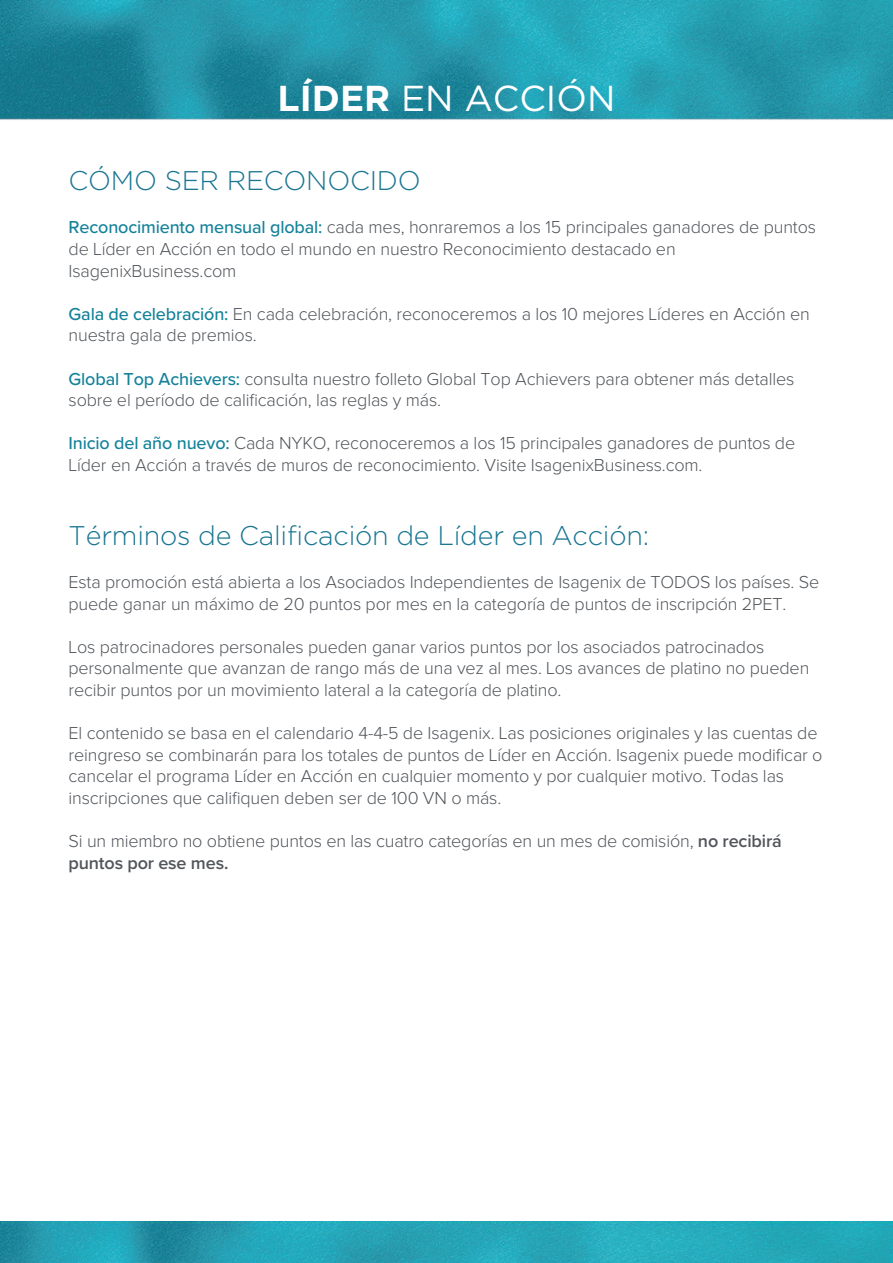
<style>
.page{position:relative;width:893px;height:1263px;background:#fff}
.page>*{position:absolute;margin:0;border:0;box-sizing:border-box;transform-origin:0 0}
.t1{font:36px "Gotham";color:#fff}
.t2{font:300 27px "Gotham";letter-spacing:-.01em;color:#1a7691}
.t3{font:300 18px/21.6px "Proxima Nova";letter-spacing:-.01em;color:#52565b}
.s1{font-weight:700}
.s2{font-weight:500;color:#15829a}
.s3{font-weight:600}
</style>
<div class="page">
<img style="left:0;top:0;width:893px;height:1263px">
<div style="left:0;top:121px;width:893px;height:1099px;background:#fff"></div>
<h1 class="t1" style="left:277px;top:75px;width:339px"><span class="s1">LÍDER</span> EN ACCIÓN</h1>
<h2 class="t2" style="left:69px;top:166px;width:354px">CÓMO SER RECONOCIDO</h2>
<p class="t3" style="left:69px;top:217px;width:749px"><span class="s2">Reconocimiento mensual global:</span> cada mes, honraremos a los 15 principales ganadores de puntos de Líder en Acción en todo el mundo en nuestro Reconocimiento destacado en<br>IsagenixBusiness.com</p>
<p class="t3" style="left:69px;top:304px;width:743px"><span class="s2">Gala de celebración:</span> En cada celebración, reconoceremos a los 10 mejores Líderes en Acción en nuestra gala de premios.</p>
<p class="t3" style="left:69px;top:368px;width:727px"><span class="s2">Global Top Achievers:</span> consulta nuestro folleto Global Top Achievers para obtener más detalles sobre el período de calificación, las reglas y más.</p>
<p class="t3" style="left:69px;top:433px;width:728px"><span class="s2">Inicio del año nuevo:</span> Cada NYKO, reconoceremos a los 15 principales ganadores de puntos de<br>Líder en Acción a través de muros de reconocimiento. Visite IsagenixBusiness.com.</p>
<h2 class="t2" style="left:69px;top:521px;width:582px">Términos de Calificación de Líder en Acción:</h2>
<p class="t3" style="left:69px;top:572px;width:752px">Esta promoción está abierta a los Asociados Independientes de Isagenix de TODOS los países. Se puede ganar un máximo de 20 puntos por mes en la categoría de puntos de inscripción 2PET.</p>
<p class="t3" style="left:69px;top:637px;width:742px">Los patrocinadores personales pueden ganar varios puntos por los asociados patrocinados personalmente que avanzan de rango más de una vez al mes. Los avances de platino no pueden recibir puntos por un movimiento lateral a la categoría de platino.</p>
<p class="t3" style="left:69px;top:723px;width:755px">El contenido se basa en el calendario 4-4-5 de Isagenix. Las posiciones originales y las cuentas de reingreso se combinarán para los totales de puntos de Líder en Acción. Isagenix puede modificar o cancelar el programa Líder en Acción en cualquier momento y por cualquier motivo. Todas las inscripciones que califiquen deben ser de 100 VN o más.</p>
<p class="t3" style="left:69px;top:831px;width:715px">Si un miembro no obtiene puntos en las cuatro categorías en un mes de comisión, <span class="s3">no recibirá puntos por ese mes.</span></p>
</div>
